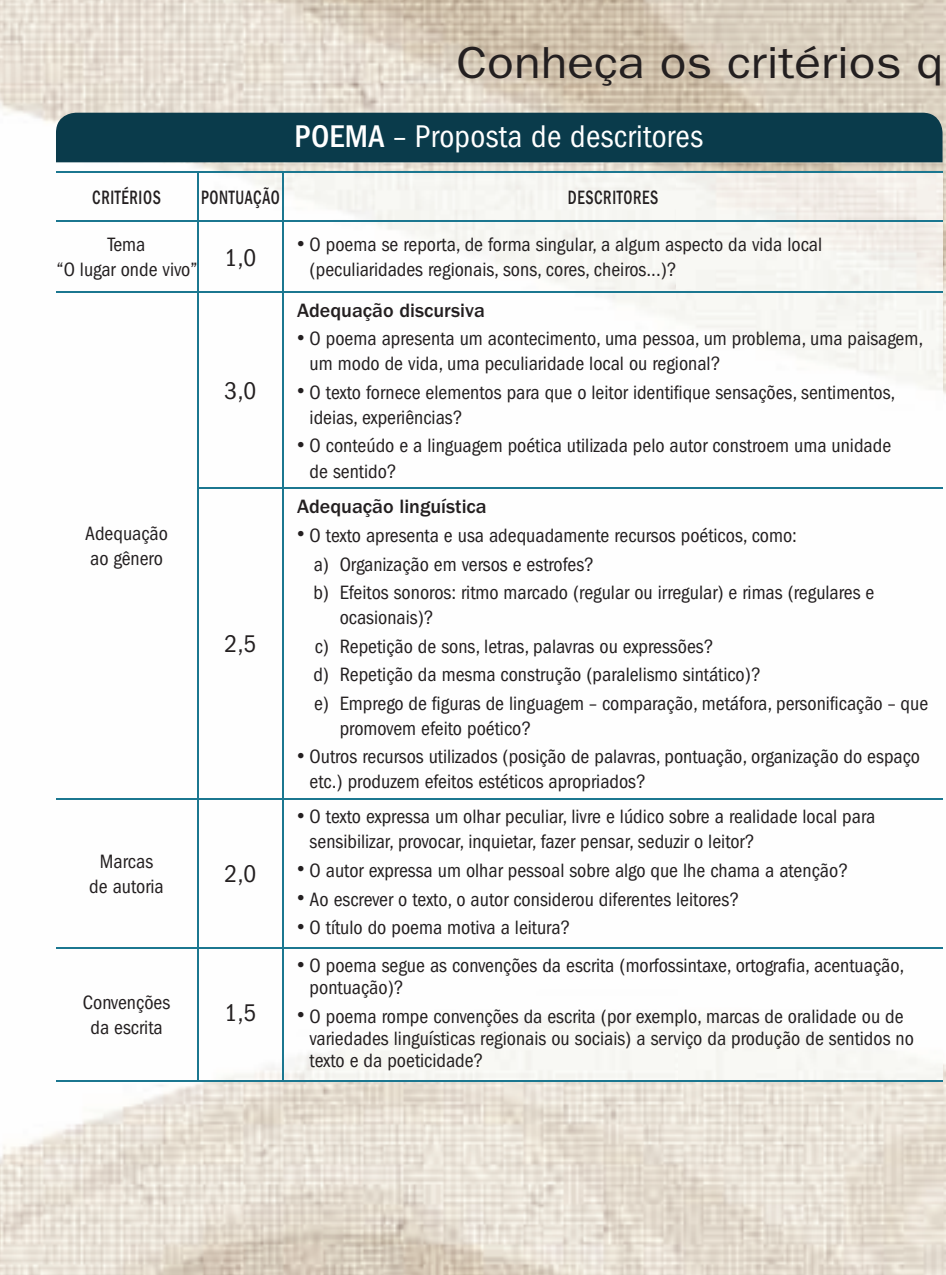
<style>
.page{position:relative;width:946px;height:1275px;background:#fff}
.page>*{position:absolute;margin:0;border:0;box-sizing:border-box;transform-origin:0 0}
.t1{font:45px "ITC Franklin Gothic Std";color:#231f20;scale:1.1 1}
.t2{font:condensed 32.5px "ITC Franklin Gothic Std";letter-spacing:.01em;color:#fff}
.t3{font:condensed 25px "ITC Franklin Gothic Std";color:#231f20}
.t4{font:condensed 20px/25px "ITC Franklin Gothic Std";color:#231f20}
.t5{font:500 20px "ITC Franklin Gothic Std";color:#231f20}
.t6{font:500 condensed 20px "ITC Franklin Gothic Std";letter-spacing:.04em;color:#231f20;scale:.8 1}
.s1{font-weight:500}
</style>
<div class="page">
<img style="left:0;top:0;width:945px;height:1274px">
<div style="left:56px;top:113px;width:886px;height:49px;background:#0a3b4b"></div>
<img style="left:56px;top:172px;width:886px;height:908px">
<hr style="left:56px;top:171px;width:142px;height:1px;background:#1b7790">
<hr style="left:198px;top:171px;width:85px;height:1px;background:#1b7790">
<hr style="left:197px;top:172px;width:1px;height:49px;background:#1b7790">
<hr style="left:283px;top:171px;width:659px;height:1px;background:#1b7790">
<hr style="left:282px;top:172px;width:1px;height:49px;background:#1b7790">
<hr style="left:56px;top:221px;width:142px;height:1px;background:#1b7790">
<hr style="left:198px;top:221px;width:85px;height:1px;background:#1b7790">
<hr style="left:197px;top:222px;width:1px;height:70px;background:#1b7790">
<hr style="left:283px;top:221px;width:659px;height:1px;background:#1b7790">
<hr style="left:282px;top:222px;width:1px;height:70px;background:#1b7790">
<hr style="left:56px;top:292px;width:142px;height:1px;background:#1b7790">
<hr style="left:198px;top:292px;width:85px;height:1px;background:#1b7790">
<hr style="left:197px;top:293px;width:1px;height:194px;background:#1b7790">
<hr style="left:283px;top:292px;width:659px;height:1px;background:#1b7790">
<hr style="left:282px;top:293px;width:1px;height:194px;background:#1b7790">
<hr style="left:197px;top:487px;width:86px;height:1px;background:#1b7790">
<hr style="left:197px;top:488px;width:1px;height:310px;background:#1b7790">
<hr style="left:283px;top:487px;width:659px;height:1px;background:#1b7790">
<hr style="left:282px;top:488px;width:1px;height:310px;background:#1b7790">
<hr style="left:56px;top:798px;width:142px;height:1px;background:#1b7790">
<hr style="left:198px;top:798px;width:85px;height:1px;background:#1b7790">
<hr style="left:197px;top:799px;width:1px;height:148px;background:#1b7790">
<hr style="left:283px;top:798px;width:659px;height:1px;background:#1b7790">
<hr style="left:282px;top:799px;width:1px;height:148px;background:#1b7790">
<hr style="left:56px;top:947px;width:142px;height:1px;background:#1b7790">
<hr style="left:198px;top:947px;width:85px;height:1px;background:#1b7790">
<hr style="left:197px;top:948px;width:1px;height:132px;background:#1b7790">
<hr style="left:283px;top:947px;width:659px;height:1px;background:#1b7790">
<hr style="left:282px;top:948px;width:1px;height:132px;background:#1b7790">
<hr style="left:56px;top:1080px;width:142px;height:1px;background:#1b7790">
<hr style="left:198px;top:1080px;width:85px;height:1px;background:#1b7790">
<hr style="left:283px;top:1080px;width:659px;height:1px;background:#1b7790">
<h1 class="t1" style="left:456px;top:37px;width:443px">Conheça os critérios q</h1>
<h2 class="t2" style="left:294px;top:118px;width:410px"><span class="s1">POEMA</span> – Proposta de descritores</h2>
<p class="t6" style="left:92px;top:185px;width:87px">CRITÉRIOS</p>
<p class="t6" style="left:201px;top:185px;width:100px">PONTUAÇÃO</p>
<p class="t6" style="left:567px;top:185px;width:115px">DESCRITORES</p>
<p class="t4" style="left:57px;top:232px;width:201px;text-indent:51px">Tema<br>“O lugar onde vivo” <sup>1,0</sup></p>
<p class="t4" style="left:309px;top:232px;width:514px;text-indent:-12px">• O poema se reporta, de forma singular, a algum aspecto da vida local (peculiaridades regionais, sons, cores, cheiros...)?</p>
<p class="t4" style="left:85px;top:521px;width:84px">Adequação ao gênero</p>
<p class="t3" style="left:224px;top:376px;width:33px">3,0</p>
<p class="t3" style="left:224px;top:629px;width:33px">2,5</p>
<p class="t4" style="left:89px;top:848px;width:76px;text-align:center">Marcas de autoria</p>
<p class="t3" style="left:224px;top:859px;width:33px">2,0</p>
<p class="t4" style="left:83px;top:989px;width:89px;text-align:center">Convenções da escrita</p>
<p class="t3" style="left:224px;top:998px;width:33px">1,5</p>
<p class="t5" style="left:297px;top:299px;width:189px">Adequação discursiva</p>
<p class="t4" style="left:309px;top:326px;width:615px;text-indent:-12px">• O poema apresenta um acontecimento, uma pessoa, um problema, uma paisagem, um modo de vida, uma peculiaridade local ou regional?</p>
<p class="t4" style="left:309px;top:380px;width:587px;text-indent:-12px">• O texto fornece elementos para que o leitor identifique sensações, sentimentos, ideias, experiências?</p>
<p class="t4" style="left:309px;top:433px;width:583px;text-indent:-12px">• O conteúdo e a linguagem poética utilizada pelo autor constroem uma unidade de sentido?</p>
<p class="t5" style="left:297px;top:495px;width:191px">Adequação linguística</p>
<p class="t4" style="left:313px;top:521px;width:562px;line-height:28.5px;text-indent:-16px">• O texto apresenta e usa adequadamente recursos poéticos, como:<br>a) Organização em versos e estrofes?<br>b) Efeitos sonoros: ritmo marcado (regular ou irregular) e rimas (regulares e</p>
<p class="t4" style="left:313px;top:603px;width:616px;line-height:28.5px;text-indent:26px">ocasionais)?<br>c) Repetição de sons, letras, palavras ou expressões?<br>d) Repetição da mesma construção (paralelismo sintático)?<br>e) Emprego de figuras de linguagem – comparação, metáfora, personificação – que</p>
<p class="t4" style="left:339px;top:715px;width:193px">promovem efeito poético?</p>
<p class="t4" style="left:309px;top:744px;width:612px;text-indent:-12px">• Outros recursos utilizados (posição de palavras, pontuação, organização do espaço etc.) produzem efeitos estéticos apropriados?</p>
<p class="t4" style="left:309px;top:804px;width:567px;text-indent:-12px">• O texto expressa um olhar peculiar, livre e lúdico sobre a realidade local para sensibilizar, provocar, inquietar, fazer pensar, seduzir o leitor?</p>
<p class="t4" style="left:297px;top:857px;width:552px">• O autor expressa um olhar pessoal sobre algo que lhe chama a atenção?</p>
<p class="t4" style="left:297px;top:886px;width:443px">• Ao escrever o texto, o autor considerou diferentes leitores?</p>
<p class="t4" style="left:297px;top:915px;width:275px">• O título do poema motiva a leitura?</p>
<p class="t4" style="left:309px;top:954px;width:596px;line-height:22px;text-indent:-12px">• O poema segue as convenções da escrita (morfossintaxe, ortografia, acentuação, pontuação)?</p>
<p class="t4" style="left:309px;top:1005px;width:605px;line-height:22px;text-indent:-12px">• O poema rompe convenções da escrita (por exemplo, marcas de oralidade ou de variedades linguísticas regionais ou sociais) a serviço da produção de sentidos no texto e da poeticidade?</p>
</div>
